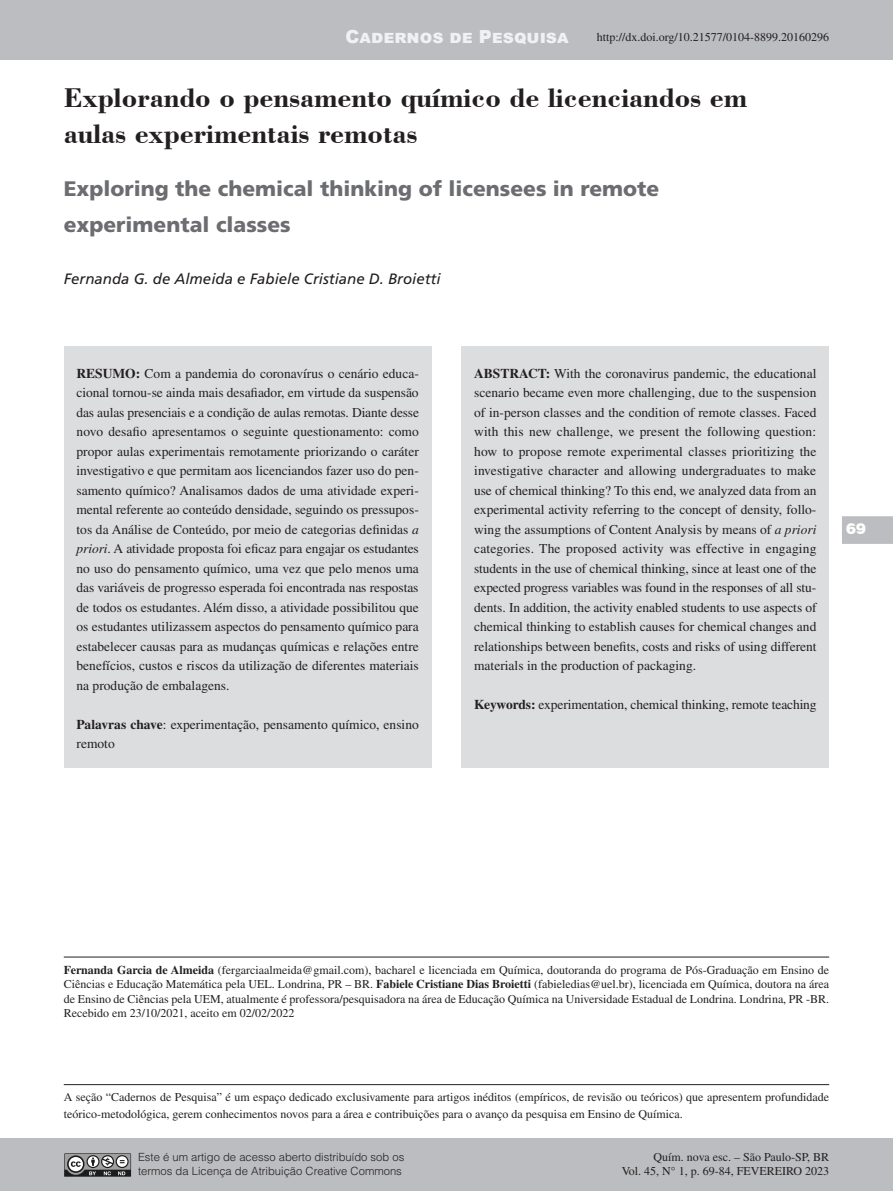
<style>
.page{position:relative;width:893px;height:1191px;background:#fff}
.page>*{position:absolute;margin:0;border:0;box-sizing:border-box;transform-origin:0 0}
.Título{font:700 28.5px/36px "Bodoni BT";color:#231f20}
.Título-secundário{font:900 21px/36px "Frutiger LT Std";color:#6c6d70}
.t1{font:900 18px "Arial";color:#f0f1f2}
.Autores{font:italic 15px "Frutiger LT Std";color:#231f20}
.t2{font:900 15px "Swiss 721 BT";color:#fff}
.Resumo{font:13.5px/19.5px "Times LT Std";color:#231f20;text-align:justify}
.Rodapé{font:12px/14.4px "Times LT Std";color:#231f20;text-align:right}
.Rodapé_sem_linha{font:12px "Times LT Std";color:#231f20}
.t3{font:300 11.25px/13.5px "Helvetica";color:#231f20}
.s1{font-weight:700}
.s2{font-style:italic}
</style>
<div class="page">
<div style="left:0;top:0;width:893px;height:60px;background:#bcbdc0"></div>
<svg style="left:842px;top:516px;width:51px;height:28px"></svg>
<div style="left:0;top:1138px;width:893px;height:53px;background:#bcbdc0"></div>
<svg style="left:64px;top:1153px;width:67px;height:23px;background:#7e7e7e"></svg>
<div style="left:64px;top:347px;width:368px;height:421px;background:#dcdddf"></div>
<div style="left:461px;top:347px;width:368px;height:421px;background:#dcdddf"></div>
<hr style="left:64px;top:956px;width:765px;height:1px;background:#231f20">
<hr style="left:64px;top:1084px;width:765px;height:1px;background:#231f20">
<h3 class="t1" style="left:345px;top:23px;width:225px">Cadernos de Pesquisa</h3>
<p class="Rodapé" style="left:597px;top:30px;width:234px">http://dx.doi.org/10.21577/0104-8899.20160296</p>
<p class="Título" style="left:64px;top:79px;width:685px">Explorando o pensamento químico de licenciandos em aulas experimentais remotas</p>
<p class="Título-secundário" style="left:64px;top:170px;width:597px">Exploring the chemical thinking of licensees in remote experimental classes</p>
<p class="Autores" style="left:64px;top:270px;width:378px">Fernanda G. de Almeida e Fabiele Cristiane D. Broietti</p>
<p class="Resumo" style="left:77px;top:363px;width:344px"><span class="s1">RESUMO:</span> Com a pandemia do coronavírus o cenário educa&shy;cional tornou-se ainda mais desafiador, em virtude da suspensão das aulas presenciais e a condição de aulas remotas. Diante desse novo desafio apresentamos o seguinte questionamento: como propor aulas experimentais remotamente priorizando o caráter investigativo e que permitam aos licenciandos fazer uso do pen&shy;samento químico? Analisamos dados de uma atividade experi&shy;mental referente ao conteúdo densidade, seguindo os pressupos&shy;tos da Análise de Conteúdo, por meio de categorias definidas <span class="s2">a priori</span>. A atividade proposta foi eficaz para engajar os estudantes no uso do pensamento químico, uma vez que pelo menos uma das variáveis de progresso esperada foi encontrada nas respostas de todos os estudantes. Além disso, a atividade possibilitou que os estudantes utilizassem aspectos do pensamento químico para estabelecer causas para as mudanças químicas e relações entre benefícios, custos e riscos da utilização de diferentes materiais na produção de embalagens.</p>
<p class="Resumo" style="left:77px;top:714px;width:344px"><span class="s1">Palavras chave</span>: experimentação, pensamento químico, ensino remoto</p>
<p class="Resumo" style="left:474px;top:363px;width:344px"><span class="s1">ABSTRACT:</span> With the coronavirus pandemic, the educational scenario became even more challenging, due to the suspension of in-person classes and the condition of remote classes. Faced with this new challenge, we present the following question: how to propose remote experimental classes prioritizing the investigative character and allowing undergraduates to make use of chemical thinking? To this end, we analyzed data from an experimental activity referring to the concept of density, follo&shy;wing the assumptions of Content Analysis by means of <span class="s2">a priori </span>categories. The proposed activity was effective in engaging students in the use of chemical thinking, since at least one of the expected progress variables was found in the responses of all stu&shy;dents. In addition, the activity enabled students to use aspects of chemical thinking to establish causes for chemical changes and relationships between benefits, costs and risks of using different materials in the production of packaging.</p>
<p class="Resumo" style="left:474px;top:695px;width:344px"><span class="s1">Keywords:</span> experimentation, chemical thinking, remote teaching</p>
<p class="t2" style="left:846px;top:519px;width:21px">69</p>
<p class="Rodapé" style="left:64px;top:962px;width:767px;text-align:justify"><span class="s1">Fernanda Garcia de Almeida</span> (fergarciaalmeida@gmail.com), bacharel e licenciada em Química, doutoranda do programa de Pós-Graduação em Ensino de Ciências e Educação Matemática pela UEL. Londrina, PR – BR. <span class="s1">Fabiele Cristiane Dias Broietti</span> (fabieledias@uel.br), licenciada em Química, doutora na área de Ensino de Ciências pela UEM, atualmente é professora/pesquisadora na área de Educação Química na Universidade Estadual de Londrina. Londrina, PR -BR.</p>
<p class="Rodapé_sem_linha" style="left:64px;top:1006px;width:232px">Recebido em 23/10/2021, aceito em 02/02/2022</p>
<p class="Rodapé" style="left:64px;top:1089px;width:767px;line-height:16.2px;text-align:left">A seção “Cadernos de Pesquisa” é um espaço dedicado exclusivamente para artigos inéditos (empíricos, de revisão ou teóricos) que apresentem profundidade teórico-metodológica, gerem conhecimentos novos para a área e contribuições para o avanço da pesquisa em Ensino de Química.</p>
<p class="t3" style="left:138px;top:1149px;width:268px">Este é um artigo de acesso aberto distribuído sob os termos da Licença de Atribuição Creative Commons</p>
<p class="Rodapé" style="left:622px;top:1149px;width:209px">Quím. nova esc. – São Paulo-SP, BR<br>Vol. 45, N° 1, p. 69-84, FEVEREIRO 2023</p>
</div>
